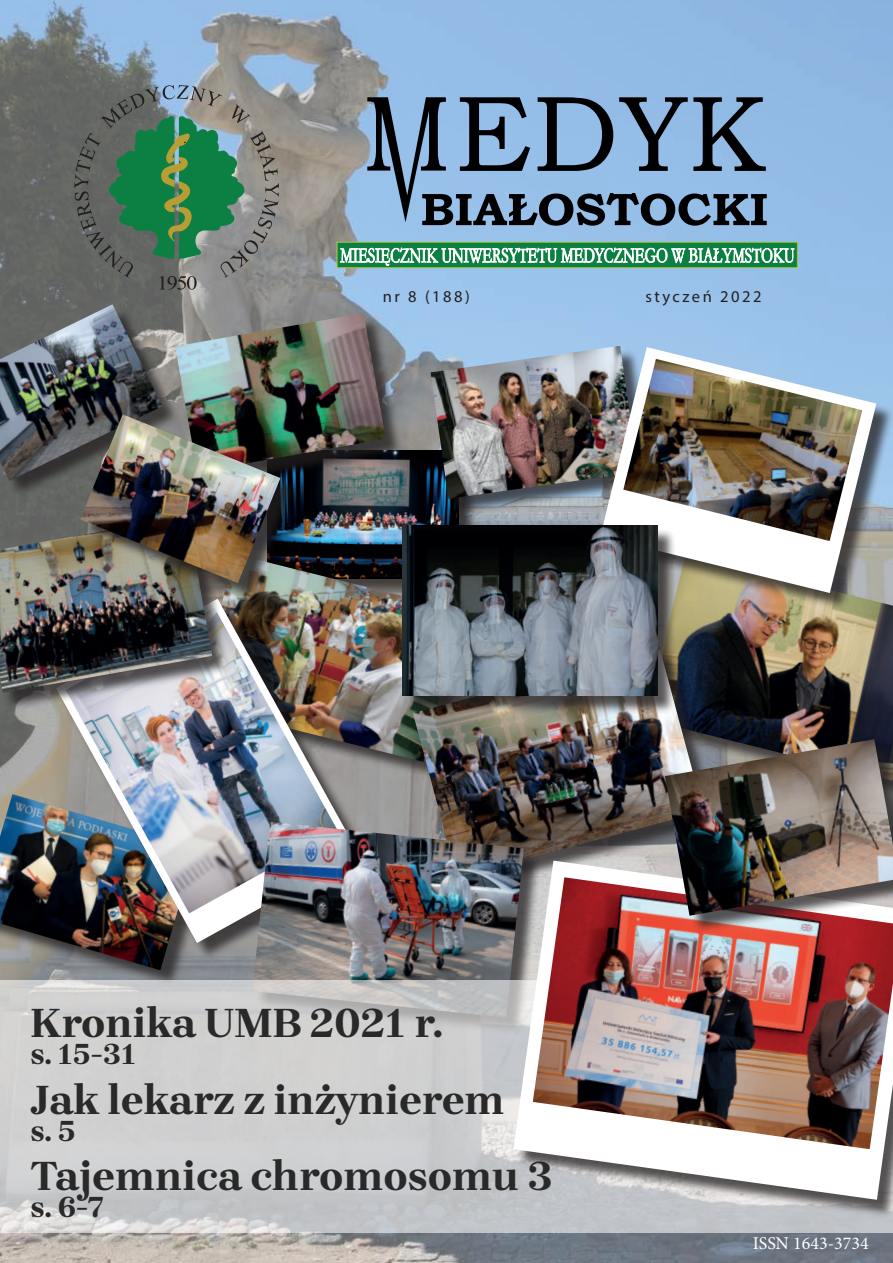
<style>
.page{position:relative;width:893px;height:1263px;background:#fff}
.page>*{position:absolute;margin:0;border:0;box-sizing:border-box;transform-origin:0 0}
.t1{font:42px "Brygada 1918";color:#292929}
.t2{font:30px "Brygada 1918";color:#292929}
.t3{font:18px "Minion Pro";color:#fff}
.t4{font:16.5px "Myriad Pro";letter-spacing:.15em;color:#231f20}
</style>
<div class="page">
<img style="left:0;top:0;width:893px;height:1263px">
<div style="left:337px;top:242px;width:460px;height:26px;background:#0c8042"></div>
<div style="left:337px;top:242px;width:460px;height:26px;border:1px solid #adc842"></div>
<svg style="left:340px;top:247px;width:454px;height:36px"></svg>
<svg style="left:367px;top:97px;width:400px;height:129px;background:#6884a2"></svg>
<svg style="left:74px;top:85px;width:205px;height:205px;background:#5d7c67"></svg>
<img style="left:298px;top:451px;width:161px;height:103px">
<div style="left:0;top:308px;width:180px;height:190px;background:#231f20;opacity:.75"></div>
<img style="left:0;top:304px;width:162px;height:177px">
<div style="left:178px;top:316px;width:226px;height:174px;background:#231f20;opacity:.75"></div>
<img style="left:175px;top:313px;width:211px;height:159px">
<img style="left:298px;top:554px;width:115px;height:208px">
<div style="left:433px;top:349px;width:223px;height:167px;background:#231f20;opacity:.75"></div>
<img style="left:431px;top:346px;width:207px;height:153px">
<img style="left:676px;top:611px;width:217px;height:128px">
<div style="left:416px;top:650px;width:305px;height:245px;background:#231f20;opacity:.75"></div>
<img style="left:413px;top:647px;width:290px;height:214px">
<div style="left:0;top:797px;width:214px;height:191px;background:#231f20;opacity:.75"></div>
<img style="left:0;top:794px;width:196px;height:176px">
<div style="left:59px;top:602px;width:317px;height:359px;background:#231f20;opacity:.75"></div>
<img style="left:56px;top:599px;width:303px;height:344px">
<img style="left:66px;top:608px;width:272px;height:305px">
<div style="left:603px;top:350px;width:290px;height:261px;background:#231f20;opacity:.75"></div>
<img style="left:600px;top:347px;width:276px;height:246px">
<img style="left:623px;top:359px;width:239px;height:182px">
<div style="left:404px;top:528px;width:272px;height:186px;background:#231f20;opacity:.75"></div>
<img style="left:402px;top:526px;width:255px;height:170px">
<img style="left:252px;top:822px;width:272px;height:158px">
<div style="left:0;top:520px;width:230px;height:191px;background:#231f20;opacity:.75"></div>
<img style="left:0;top:516px;width:212px;height:177px">
<div style="left:84px;top:418px;width:214px;height:183px;background:#231f20;opacity:.75"></div>
<img style="left:80px;top:414px;width:200px;height:169px">
<svg style="left:0;top:980px;width:893px;height:253px;background:#cccdce"></svg>
<div style="left:516px;top:863px;width:377px;height:355px;background:#231f20;opacity:.75"></div>
<svg style="left:513px;top:861px;width:380px;height:339px"></svg>
<img style="left:533px;top:877px;width:360px;height:272px">
<div style="left:668px;top:742px;width:225px;height:192px;background:#231f20;opacity:.75"></div>
<img style="left:665px;top:739px;width:228px;height:177px">
<p class="t4" style="left:383px;top:286px;width:89px">nr 8 (188)</p>
<p class="t4" style="left:645px;top:286px;width:118px">styczeń 2022</p>
<p class="t1" style="left:31px;top:993px;width:414px">Kronika UMB 2021 r.</p>
<p class="t2" style="left:31px;top:1033px;width:107px">s. 15-31</p>
<p class="t1" style="left:31px;top:1070px;width:476px">Jak lekarz z inżynierem</p>
<p class="t2" style="left:31px;top:1109px;width:47px">s. 5</p>
<p class="t1" style="left:31px;top:1146px;width:524px">Tajemnica chromosomu 3</p>
<p class="t2" style="left:31px;top:1186px;width:75px">s. 6-7</p>
<p class="t3" style="left:753px;top:1231px;width:117px">ISSN 1643-3734</p>
</div>
